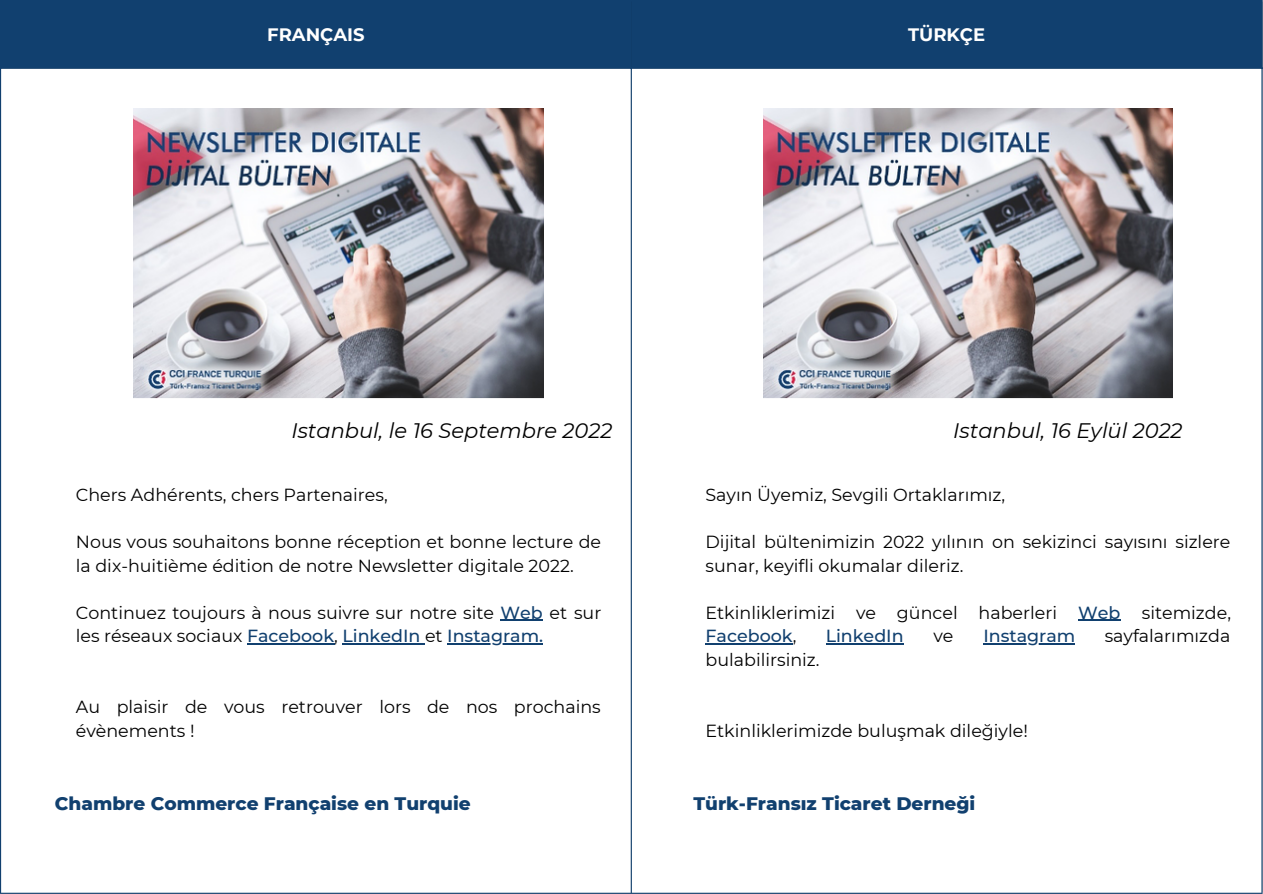
<style>
.page{position:relative;width:1263px;height:894px;background:#fff}
.page>*{position:absolute;margin:0;border:0;box-sizing:border-box;transform-origin:0 0}
.t1{font:italic 21px "Montserrat";color:#000}
.t2{font:800 18.45px "Montserrat";color:#11406f}
.t3{font:700 18px "Montserrat";color:#fff}
.t4{font:17.55px/23.5px "Montserrat";color:#000}
.t5{font:500 17.55px "Montserrat";color:#11406f}
.s1{font-weight:500;color:#11406f}
</style>
<div class="page">
<div style="left:1px;top:1px;width:1260px;height:66px;background:#11406f"></div>
<hr style="left:0;top:1px;width:1px;height:891px;background:#11406f">
<hr style="left:631px;top:1px;width:1px;height:891px;background:#11406f">
<hr style="left:1261px;top:1px;width:1px;height:891px;background:#11406f">
<hr style="left:0;top:0;width:1262px;height:1px;background:#11406f">
<hr style="left:0;top:67px;width:1262px;height:2px;background:#11406f">
<hr style="left:0;top:892px;width:1262px;height:1px;background:#11406f">
<img style="left:134px;top:108px;width:409px;height:290px">
<hr style="left:500px;top:619px;width:43px;height:2px;background:#11406f">
<hr style="left:247px;top:643px;width:87px;height:1px;background:#11406f">
<hr style="left:342px;top:643px;width:78px;height:1px;background:#11406f">
<hr style="left:447px;top:643px;width:92px;height:1px;background:#11406f">
<img style="left:763px;top:108px;width:410px;height:290px">
<hr style="left:1078px;top:619px;width:42px;height:2px;background:#11406f">
<hr style="left:705px;top:643px;width:88px;height:1px;background:#11406f">
<hr style="left:826px;top:643px;width:78px;height:1px;background:#11406f">
<hr style="left:983px;top:643px;width:92px;height:1px;background:#11406f">
<p class="t3" style="left:267px;top:23px;width:99px">FRANÇAIS</p>
<p class="t3" style="left:908px;top:23px;width:79px">TÜRKÇE</p>
<p class="t1" style="left:291px;top:417px;width:322px">Istanbul, le 16 Septembre 2022</p>
<p class="t1" style="left:953px;top:417px;width:231px">Istanbul, 16 Eylül 2022</p>
<p class="t4" style="left:76px;top:482px;width:313px">Chers Adhérents, chers Partenaires,</p>
<p class="t4" style="left:76px;top:529px;width:527px">Nous vous souhaitons bonne réception et bonne lecture de la dix-huitième édition de notre Newsletter digitale 2022.</p>
<p class="t4" style="left:76px;top:600px;width:527px">Continuez toujours à nous suivre sur notre site <span class="s1">Web</span> et sur les réseaux sociaux <span class="s1">Facebook</span>, <span class="s1">LinkedIn</span> et <span class="s1">Instagram.</span></p>
<p class="t4" style="left:705px;top:482px;width:301px">Sayın Üyemiz, Sevgili Ortaklarımız,</p>
<p class="t4" style="left:705px;top:529px;width:526px">Dijital bültenimizin 2022 yılının on sekizinci sayısını sizlere sunar, keyifli okumalar dileriz.</p>
<p class="t4" style="left:705px;top:600px;width:527px">Etkinliklerimizi ve güncel haberleri <span class="s1">Web</span> sitemizde,<br><span class="s1">Facebook</span>,</p>
<p class="t5" style="left:826px;top:625px;width:79px">LinkedIn</p>
<p class="t4" style="left:933px;top:624px;width:22px">ve</p>
<p class="t5" style="left:983px;top:625px;width:93px">Instagram</p>
<p class="t4" style="left:1105px;top:624px;width:127px">sayfalarımızda</p>
<p class="t4" style="left:705px;top:647px;width:116px">bulabilirsiniz.</p>
<p class="t4" style="left:76px;top:695px;width:526px">Au plaisir de vous retrouver lors de nos prochains évènements !</p>
<p class="t4" style="left:705px;top:718px;width:324px">Etkinliklerimizde buluşmak dileğiyle!</p>
<p class="t2" style="left:55px;top:792px;width:417px">Chambre Commerce Française en Turquie</p>
<p class="t2" style="left:693px;top:792px;width:283px">Türk-Fransız Ticaret Derneği</p>
</div>
